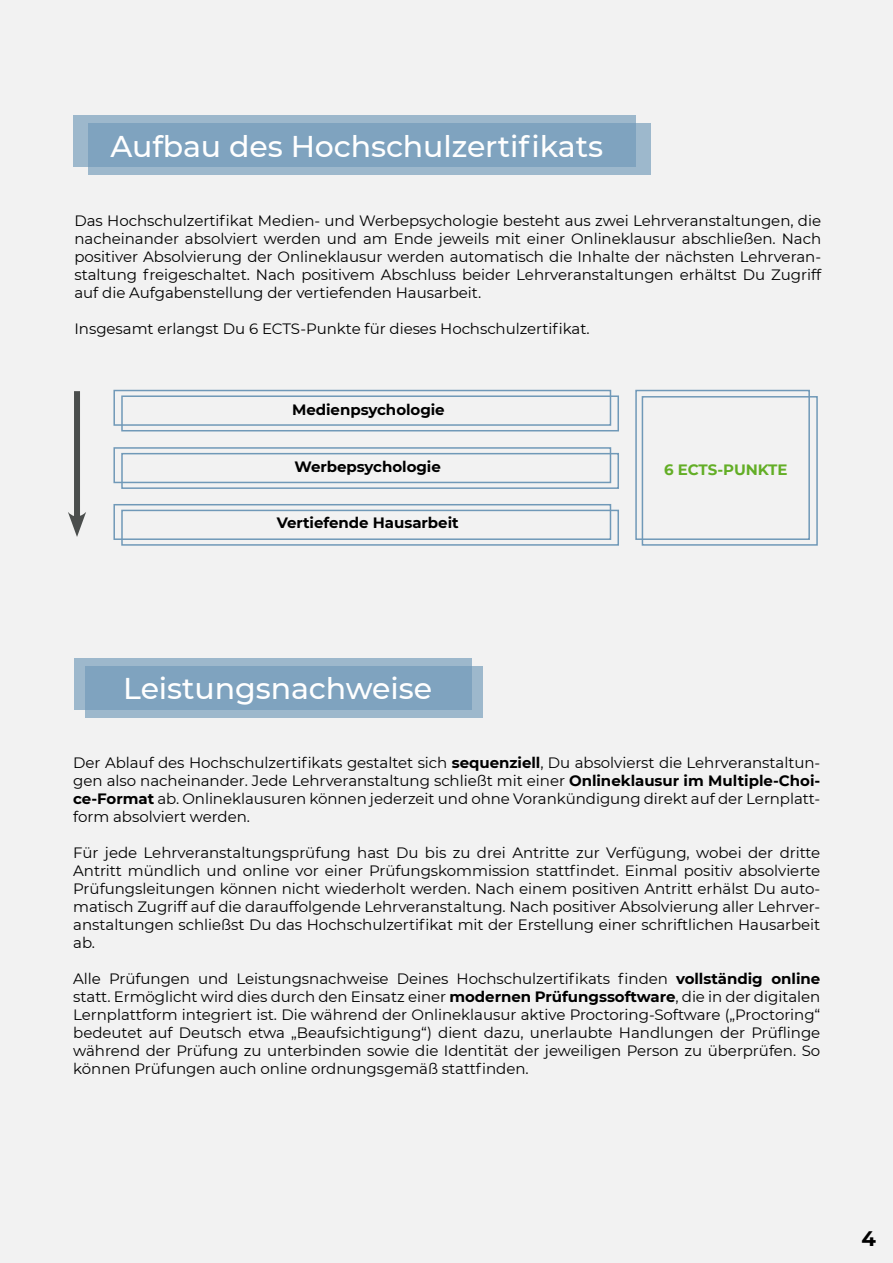
<style>
.page{position:relative;width:893px;height:1263px;background:#f2f2f2}
.page>*{position:absolute;margin:0;border:0;box-sizing:border-box;transform-origin:0 0}
.t1{font:500 30px "Montserrat";letter-spacing:-.005em;color:#fff}
.t2{font:700 21px "Montserrat";color:#000}
.t3{font:15px/18px "Montserrat";letter-spacing:-.005em;color:#000;text-align:justify}
.t4{font:700 15px "Montserrat";letter-spacing:-.005em;color:#000}
.t5{font:700 15px "Montserrat";letter-spacing:-.005em;color:#63ae26}
.s1{font-weight:700}
</style>
<div class="page">
<div style="left:113px;top:447px;width:498px;height:36px;border:2px solid #7099b8"></div>
<div style="left:121px;top:453px;width:498px;height:36px;border:2px solid #7099b8"></div>
<div style="left:113px;top:390px;width:498px;height:36px;border:2px solid #7099b8"></div>
<div style="left:121px;top:395px;width:498px;height:36px;border:2px solid #7099b8"></div>
<div style="left:74px;top:391px;width:6px;height:131px;background:#4b4e4d"></div>
<svg style="left:68px;top:512px;width:18px;height:25px"></svg>
<div style="left:74px;top:115px;width:562px;height:52px;background:#9db8cc"></div>
<svg style="left:88px;top:123px;width:562px;height:52px;fill:#7fa3bf"></svg>
<div style="left:113px;top:504px;width:498px;height:36px;border:2px solid #7099b8"></div>
<div style="left:121px;top:510px;width:498px;height:36px;border:2px solid #7099b8"></div>
<div style="left:635px;top:390px;width:175px;height:150px;border:2px solid #7099b8"></div>
<div style="left:642px;top:396px;width:176px;height:150px;border:2px solid #7099b8"></div>
<div style="left:74px;top:658px;width:398px;height:52px;background:#9db8cc"></div>
<svg style="left:85px;top:666px;width:397px;height:51px;fill:#7fa3bf"></svg>
<h1 class="t1" style="left:111px;top:125px;width:494px">Aufbau des Hochschulzertifikats</h1>
<p class="t3" style="left:74px;top:211px;width:748px">Das Hochschulzertifikat Medien- und Werbepsychologie besteht aus zwei Lehrveranstaltungen, die nacheinander absolviert werden und am Ende jeweils mit einer Onlineklausur abschließen. Nach positiver Absolvierung der Onlineklausur werden automatisch die Inhalte der nächsten Lehrveran&shy;staltung freigeschaltet. Nach positivem Abschluss beider Lehrveranstaltungen erhältst Du Zugriff auf die Aufgabenstellung der vertiefenden Hausarbeit.</p>
<p class="t3" style="left:74px;top:319px;width:517px">Insgesamt erlangst Du 6 ECTS-Punkte für dieses Hochschulzertifikat.</p>
<p class="t4" style="left:292px;top:399px;width:154px">Medienpsychologie</p>
<p class="t4" style="left:294px;top:456px;width:148px">Werbepsychologie</p>
<p class="t4" style="left:277px;top:512px;width:183px">Vertiefende Hausarbeit</p>
<h1 class="t1" style="left:123px;top:668px;width:310px">Leistungsnachweise</h1>
<p class="t5" style="left:664px;top:459px;width:125px">6 ECTS-PUNKTE</p>
<p class="t3" style="left:73px;top:753px;width:749px">Der Ablauf des Hochschulzertifikats gestaltet sich <span class="s1">sequenziell</span>, Du absolvierst die Lehrveranstaltun&shy;gen also nacheinander. Jede Lehrveranstaltung schließt mit einer <span class="s1">Onlineklausur im Multiple-Choi&shy;ce-Format</span> ab. Onlineklausuren können jederzeit und ohne Vorankündigung direkt auf der Lernplatt&shy;form absolviert werden.</p>
<p class="t3" style="left:73px;top:843px;width:749px">Für jede Lehrveranstaltungsprüfung hast Du bis zu drei Antritte zur Verfügung, wobei der dritte Antritt mündlich und online vor einer Prüfungskommission stattfindet. Einmal positiv absolvierte Prüfungsleitungen können nicht wiederholt werden. Nach einem positiven Antritt erhälst Du auto&shy;matisch Zugriff auf die darauffolgende Lehrveranstaltung. Nach positiver Absolvierung aller Lehrver&shy;anstaltungen schließst Du das Hochschulzertifikat mit der Erstellung einer schriftlichen Hausarbeit ab.</p>
<p class="t3" style="left:73px;top:969px;width:749px">Alle Prüfungen und Leistungsnachweise Deines Hochschulzertifikats finden <span class="s1">vollständig online </span>statt. Ermöglicht wird dies durch den Einsatz einer <span class="s1">modernen Prüfungssoftware</span>, die in der digitalen Lernplattform integriert ist. Die während der Onlineklausur aktive Proctoring-Software („Proctoring“ bedeutet auf Deutsch etwa „Beaufsichtigung“) dient dazu, unerlaubte Handlungen der Prüflinge während der Prüfung zu unterbinden sowie die Identität der jeweiligen Person zu überprüfen. So können Prüfungen auch online ordnungsgemäß stattfinden.</p>
<h2 class="t2" style="left:861px;top:1223px;width:16px">4</h2>
</div>
